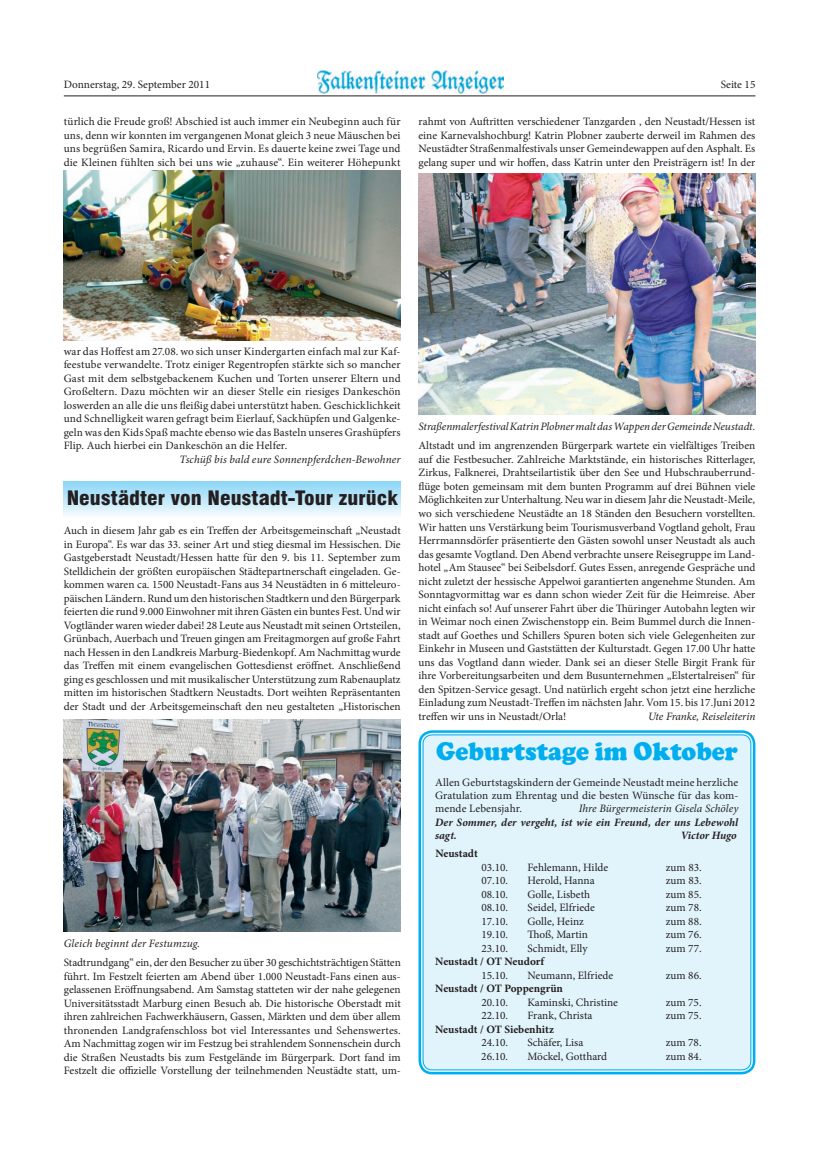
<style>
.page{position:relative;width:837px;height:1156px;background:#fff}
.page>*{position:absolute;margin:0;border:0;box-sizing:border-box;transform-origin:0 0}
.t1{font:900 26.25px "Cooper";color:#00aeef;scale:.93 1}
.t2{font:900 condensed 19.38px "Swiss 721 BT";color:#231f20;scale:1.1 1}
.t3{font:11.25px/13.5px "Minion Pro";color:#231f20;text-align:justify}
.t4{font:italic 11.25px "Minion Pro";color:#231f20}
.t5{font:700 11.25px "Minion Pro";color:#231f20}
.t6{font:italic 700 11.25px/13.5px "Minion Pro";letter-spacing:.005em;color:#231f20}
</style>
<div class="page">
<img style="left:318px;top:70px;width:185px;height:23px">
<hr style="left:64px;top:96px;width:691px;height:1px;background:#231f20">
<div style="left:421px;top:732px;width:331px;height:339px;background:#e1f4fc;border-radius:11px"></div>
<div style="left:418px;top:730px;width:337px;height:344px;border:2px solid #00aeef;border-radius:12px"></div>
<div style="left:422px;top:734px;width:329px;height:335px;border:1px solid #00aeef;border-radius:9px"></div>
<img style="left:64px;top:170px;width:336px;height:170px">
<div style="left:64px;top:481px;width:336px;height:36px;background:linear-gradient(to bottom,#8ad5f7,#f3fafd)"></div>
<img style="left:64px;top:719px;width:336px;height:212px">
<img style="left:418px;top:174px;width:337px;height:240px">
<p class="t3" style="left:64px;top:78px;width:148px">Donnerstag, 29. September 2011</p>
<p class="t3" style="left:720px;top:78px;width:36px">Seite 15</p>
<p class="t3" style="left:64px;top:115px;width:338px">türlich die Freude groß! Abschied ist auch immer ein Neubeginn auch für uns, denn wir konnten im vergangenen Monat gleich 3 neue Mäuschen bei uns begrüßen Samira, Ricardo und Ervin. Es dauerte keine zwei Tage und die Kleinen fühlten sich bei uns wie „zuhause“. Ein weiterer Höhepunkt</p>
<p class="t3" style="left:418px;top:115px;width:338px">rahmt von Auftritten verschiedener Tanzgarden , den Neustadt/Hessen ist eine Karnevalshochburg! Katrin Plobner zauberte derweil im Rahmen des Neustädter Straßenmalfestivals unser Gemeindewappen auf den Asphalt. Es gelang super und wir hoffen, dass Katrin unter den Preisträgern ist! In der</p>
<p class="t3" style="left:64px;top:344px;width:338px">war das Hoffest am 27.08. wo sich unser Kindergarten einfach mal zur Kaf&shy;feestube verwandelte. Trotz einiger Regentropfen stärkte sich so mancher Gast mit dem selbstgebackenem Kuchen und Torten unserer Eltern und Großeltern. Dazu möchten wir an dieser Stelle ein riesiges Dankeschön loswerden an alle die uns fleißig dabei unterstützt haben. Geschicklichkeit und Schnelligkeit waren gefragt beim Eierlauf, Sackhüpfen und Galgenke&shy;geln was den Kids Spaß machte ebenso wie das Basteln unseres Grashüpfers Flip. Auch hierbei ein Dankeschön an die Helfer.</p>
<p class="t4" style="left:179px;top:451px;width:222px">Tschüß bis bald eure Sonnenpferdchen-Bewohner</p>
<h2 class="t2" style="left:67px;top:486px;width:302px">Neustädter von Neustadt-Tour zurück</h2>
<p class="t3" style="left:64px;top:523px;width:338px">Auch in diesem Jahr gab es ein Treffen der Arbeitsgemeinschaft „Neustadt in Europa“. Es war das 33. seiner Art und stieg diesmal im Hessischen. Die Gastgeberstadt Neustadt/Hessen hatte für den 9. bis 11. September zum Stelldichein der größten europäischen Städtepartnerschaft eingeladen. Ge&shy;kommen waren ca. 1500 Neustadt-Fans aus 34 Neustädten in 6 mitteleuro&shy;päischen Ländern. Rund um den historischen Stadtkern und den Bürgerpark feierten die rund 9.000 Einwohner mit ihren Gästen ein buntes Fest. Und wir Vogtländer waren wieder dabei! 28 Leute aus Neustadt mit seinen Ortsteilen, Grünbach, Auerbach und Treuen gingen am Freitagmorgen auf große Fahrt nach Hessen in den Landkreis Marburg-Biedenkopf. Am Nachmittag wurde das Treffen mit einem evangelischen Gottesdienst eröffnet. Anschließend ging es geschlossen und mit musikalischer Unterstützung zum Rabenauplatz mitten im historischen Stadtkern Neustadts. Dort weihten Repräsentanten der Stadt und der Arbeitsgemeinschaft den neu gestalteten „Historischen</p>
<p class="t4" style="left:64px;top:935px;width:138px">Gleich beginnt der Festumzug.</p>
<p class="t3" style="left:64px;top:955px;width:338px">Stadtrundgang“ ein, der den Besucher zu über 30 geschichtsträchtigen Stätten führt. Im Festzelt feierten am Abend über 1.000 Neustadt-Fans einen aus&shy;gelassenen Eröffnungsabend. Am Samstag statteten wir der nahe gelegenen Universitätsstadt Marburg einen Besuch ab. Die historische Oberstadt mit ihren zahlreichen Fachwerkhäusern, Gassen, Märkten und dem über allem thronenden Landgrafenschloss bot viel Interessantes und Sehenswertes.<br>Am Nachmittag zogen wir im Festzug bei strahlendem Sonnenschein durch die Straßen Neustadts bis zum Festgelände im Bürgerpark. Dort fand im Festzelt die offizielle Vorstellung der teilnehmenden Neustädte statt, um-</p>
<p class="t4" style="left:418px;top:418px;width:338px">Straßenmalerfestival Katrin Plobner malt das Wappen der Gemeinde Neustadt.</p>
<p class="t3" style="left:418px;top:439px;width:338px">Altstadt und im angrenzenden Bürgerpark wartete ein vielfältiges Treiben auf die Festbesucher. Zahlreiche Marktstände, ein historisches Ritterlager, Zirkus, Falknerei, Drahtseilartistik über den See und Hubschrauberrund&shy;flüge boten gemeinsam mit dem bunten Programm auf drei Bühnen viele Möglichkeiten zur Unterhaltung. Neu war in diesem Jahr die Neustadt-Meile, wo sich verschiedene Neustädte an 18 Ständen den Besuchern vorstellten.<br>Wir hatten uns Verstärkung beim Tourismusverband Vogtland geholt, Frau Herrmannsdörfer präsentierte den Gästen sowohl unser Neustadt als auch das gesamte Vogtland. Den Abend verbrachte unsere Reisegruppe im Land&shy;hotel „Am Stausee“ bei Seibelsdorf. Gutes Essen, anregende Gespräche und nicht zuletzt der hessische Appelwoi garantierten angenehme Stunden. Am Sonntagvormittag war es dann schon wieder Zeit für die Heimreise. Aber nicht einfach so! Auf unserer Fahrt über die Thüringer Autobahn legten wir in Weimar noch einen Zwischenstopp ein. Beim Bummel durch die Innen&shy;stadt auf Goethes und Schillers Spuren boten sich viele Gelegenheiten zur Einkehr in Museen und Gaststätten der Kulturstadt. Gegen 17.00 Uhr hatte uns das Vogtland dann wieder. Dank sei an dieser Stelle Birgit Frank für ihre Vorbereitungsarbeiten und dem Busunternehmen „Elstertalreisen“ für den Spitzen-Service gesagt. Und natürlich ergeht schon jetzt eine herzliche Einladung zum Neustadt-Treffen im nächsten Jahr. Vom 15. bis 17.Juni 2012 treffen wir uns in Neustadt/Orla!</p>
<p class="t4" style="left:647px;top:708px;width:109px">Ute Franke, Reiseleiterin</p>
<h1 class="t1" style="left:436px;top:735px;width:326px">Geburtstage im Oktober</h1>
<p class="t3" style="left:435px;top:775px;width:304px">Allen Geburtstagskindern der Gemeinde Neustadt meine herzliche Gratulation zum Ehrentag und die besten Wünsche für das kom&shy;mende Lebensjahr.</p>
<p class="t4" style="left:578px;top:801px;width:161px">Ihre Bürgermeisterin Gisela Schöley</p>
<p class="t6" style="left:435px;top:815px;width:304px">Der Sommer, der vergeht, ist wie ein Freund, der uns Lebewohl sagt.</p>
<p class="t6" style="left:680px;top:828px;width:57px">Victor Hugo</p>
<p class="t5" style="left:435px;top:845px;width:44px">Neustadt</p>
<p class="t3" style="left:481px;top:860px;width:28px">03.10.</p>
<p class="t3" style="left:527px;top:860px;width:82px">Fehlemann, Hilde</p>
<p class="t3" style="left:665px;top:860px;width:37px">zum 83.</p>
<p class="t3" style="left:481px;top:873px;width:28px">07.10.</p>
<p class="t3" style="left:527px;top:873px;width:69px">Herold, Hanna</p>
<p class="t3" style="left:665px;top:873px;width:37px">zum 83.</p>
<p class="t3" style="left:481px;top:887px;width:28px">08.10.</p>
<p class="t3" style="left:527px;top:887px;width:64px">Golle, Lisbeth</p>
<p class="t3" style="left:665px;top:887px;width:37px">zum 85.</p>
<p class="t3" style="left:481px;top:900px;width:28px">08.10.</p>
<p class="t3" style="left:527px;top:900px;width:69px">Seidel, Elfriede</p>
<p class="t3" style="left:665px;top:900px;width:37px">zum 78.</p>
<p class="t3" style="left:481px;top:914px;width:28px">17.10.</p>
<p class="t3" style="left:527px;top:914px;width:58px">Golle, Heinz</p>
<p class="t3" style="left:665px;top:914px;width:37px">zum 88.</p>
<p class="t3" style="left:481px;top:927px;width:28px">19.10.</p>
<p class="t3" style="left:527px;top:927px;width:62px">Thoß, Martin</p>
<p class="t3" style="left:665px;top:927px;width:37px">zum 76.</p>
<p class="t3" style="left:481px;top:941px;width:28px">23.10.</p>
<p class="t3" style="left:527px;top:941px;width:62px">Schmidt, Elly</p>
<p class="t3" style="left:665px;top:941px;width:37px">zum 77.</p>
<p class="t5" style="left:435px;top:953px;width:110px">Neustadt / OT Neudorf</p>
<p class="t3" style="left:481px;top:968px;width:28px">15.10.</p>
<p class="t3" style="left:527px;top:968px;width:87px">Neumann, Elfriede</p>
<p class="t3" style="left:665px;top:968px;width:37px">zum 86.</p>
<p class="t5" style="left:435px;top:980px;width:129px">Neustadt / OT Poppengrün</p>
<p class="t3" style="left:481px;top:995px;width:28px">20.10.</p>
<p class="t3" style="left:527px;top:995px;width:92px">Kaminski, Christine</p>
<p class="t3" style="left:665px;top:995px;width:37px">zum 75.</p>
<p class="t3" style="left:481px;top:1008px;width:28px">22.10.</p>
<p class="t3" style="left:527px;top:1008px;width:66px">Frank, Christa</p>
<p class="t3" style="left:665px;top:1008px;width:37px">zum 75.</p>
<p class="t5" style="left:435px;top:1021px;width:120px">Neustadt / OT Siebenhitz</p>
<p class="t3" style="left:481px;top:1035px;width:28px">24.10.</p>
<p class="t3" style="left:527px;top:1035px;width:57px">Schäfer, Lisa</p>
<p class="t3" style="left:665px;top:1035px;width:37px">zum 78.</p>
<p class="t3" style="left:481px;top:1049px;width:28px">26.10.</p>
<p class="t3" style="left:527px;top:1049px;width:81px">Möckel, Gotthard</p>
<p class="t3" style="left:665px;top:1049px;width:37px">zum 84.</p>
</div>
